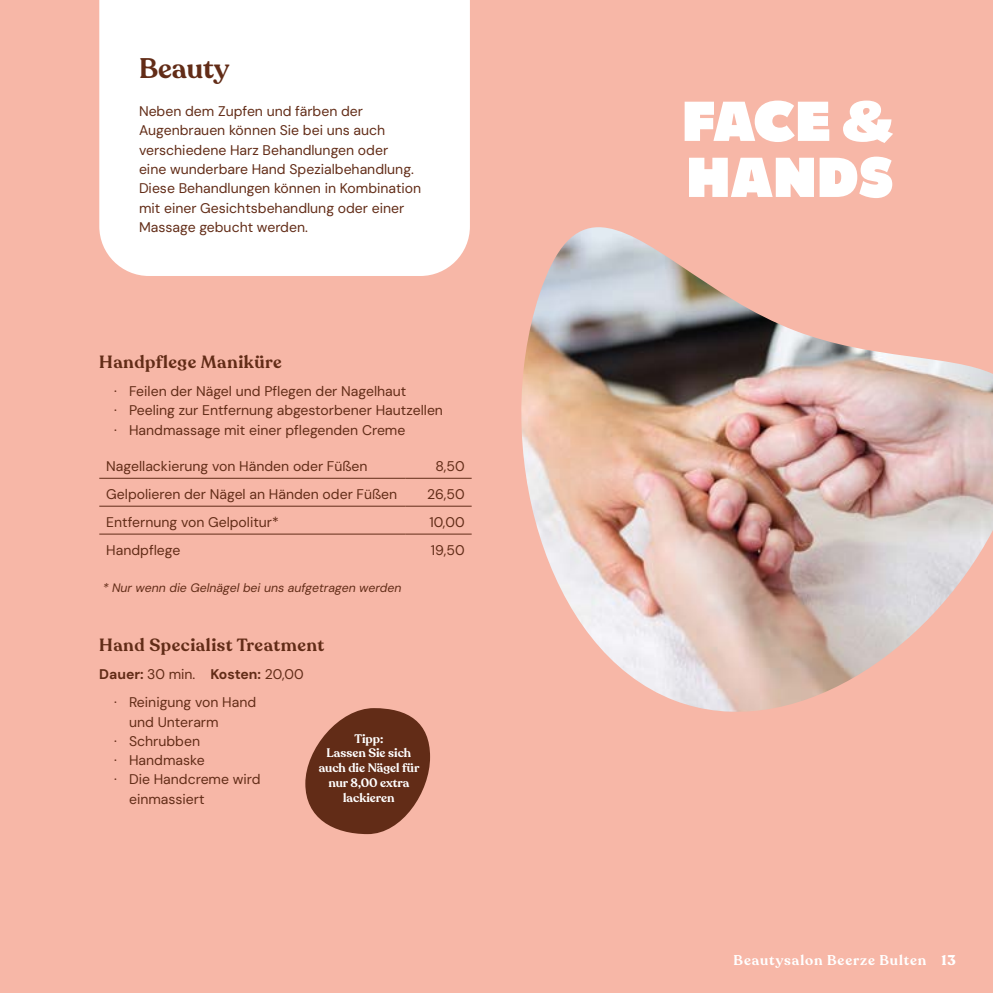
<style>
.page{position:relative;width:993px;height:993px;background:#fff}
.page>*{position:absolute;margin:0;border:0;box-sizing:border-box;transform-origin:0 0}
.t1{font:800 56px/56px "Catalpa";color:#fff}
.t2{font:600 28px "Recoleta";color:#622c17}
.t3{font:600 17.5px "Recoleta";letter-spacing:.03em;color:#622c17}
.t4{font:14px/19.2px "DM Sans";color:#622c17}
.t5{font:600 14px "Recoleta";letter-spacing:.065em;color:#fff}
.t6{font:600 12.25px/14.7px "Recoleta";color:#fff;text-align:center}
.t7{font:italic 12.25px "DM Sans";color:#622c17}
.s1{font-weight:700}
</style>
<div class="page">
<div style="left:0;top:0;width:992px;height:992px;background:#f7b7a7"></div>
<div style="left:99px;top:0;width:371px;height:276px;background:#fff"></div>
<hr style="left:99px;top:477px;width:306px;height:1px;background:#622c17">
<hr style="left:405px;top:477px;width:66px;height:1px;background:#622c17">
<hr style="left:99px;top:505px;width:306px;height:1px;background:#622c17">
<hr style="left:405px;top:505px;width:66px;height:1px;background:#622c17">
<hr style="left:99px;top:533px;width:306px;height:1px;background:#622c17">
<hr style="left:405px;top:533px;width:66px;height:1px;background:#622c17">
<svg style="left:305px;top:708px;width:125px;height:125px"></svg>
<img style="left:521px;top:227px;width:471px;height:485px">
<h2 class="t2" style="left:139px;top:51px;width:92px">Beauty</h2>
<p class="t4" style="left:139px;top:102px;width:283px">Neben dem Zupfen und färben der Augenbrauen können Sie bei uns auch verschiedene Harz Behandlungen oder<br>eine wunderbare Hand Spezialbehandlung.<br>Diese Behandlungen können in Kombination mit einer Gesichtsbehandlung oder einer Massage gebucht werden.</p>
<p class="t3" style="left:99px;top:351px;width:184px">Handpflege Maniküre</p>
<p class="t4" style="left:114px;top:381px;width:330px">· Feilen der Nägel und Pflegen der Nagelhaut<br>· Peeling zur Entfernung abgestorbener Hautzellen · Handmassage mit einer pflegenden Creme</p>
<p class="t4" style="left:106px;top:456px;width:263px">Nagellackierung von Händen oder Füßen</p>
<p class="t4" style="left:435px;top:456px;width:31px">8,50</p>
<p class="t4" style="left:106px;top:484px;width:292px">Gelpolieren der Nägel an Händen oder Füßen</p>
<p class="t4" style="left:427px;top:484px;width:39px">26,50</p>
<p class="t4" style="left:106px;top:512px;width:174px">Entfernung von Gelpolitur*</p>
<p class="t4" style="left:429px;top:512px;width:37px">10,00</p>
<p class="t4" style="left:106px;top:540px;width:76px">Handpflege</p>
<p class="t4" style="left:430px;top:540px;width:35px">19,50</p>
<p class="t7" style="left:103px;top:579px;width:300px">* Nur wenn die Gelnägel bei uns aufgetragen werden</p>
<p class="t3" style="left:99px;top:634px;width:226px">Hand Specialist Treatment</p>
<p class="t4" style="left:114px;top:660px;width:191px;line-height:28px;text-indent:-15px"><span class="s1">Dauer:</span> 30 min. <span class="s1">Kosten:</span> 20,00 · Reinigung von Hand</p>
<p class="t4" style="left:129px;top:711px;width:91px">und Unterarm</p>
<p class="t4" style="left:114px;top:731px;width:87px">· Schrubben</p>
<p class="t4" style="left:114px;top:750px;width:92px">· Handmaske</p>
<p class="t4" style="left:114px;top:769px;width:148px">· Die Handcreme wird</p>
<p class="t4" style="left:129px;top:788px;width:77px">einmassiert</p>
<p class="t6" style="left:318px;top:731px;width:102px">Tipp:<br>Lassen Sie sich auch die Nägel für nur 8,00 extra lackieren</p>
<h1 class="t1" style="left:681px;top:94px;width:213px">FACE &amp;<br>HANDS</h1>
<p class="t5" style="left:733px;top:951px;width:224px">Beautysalon Beerze Bulten <span class="s1">13</span></p>
</div>
